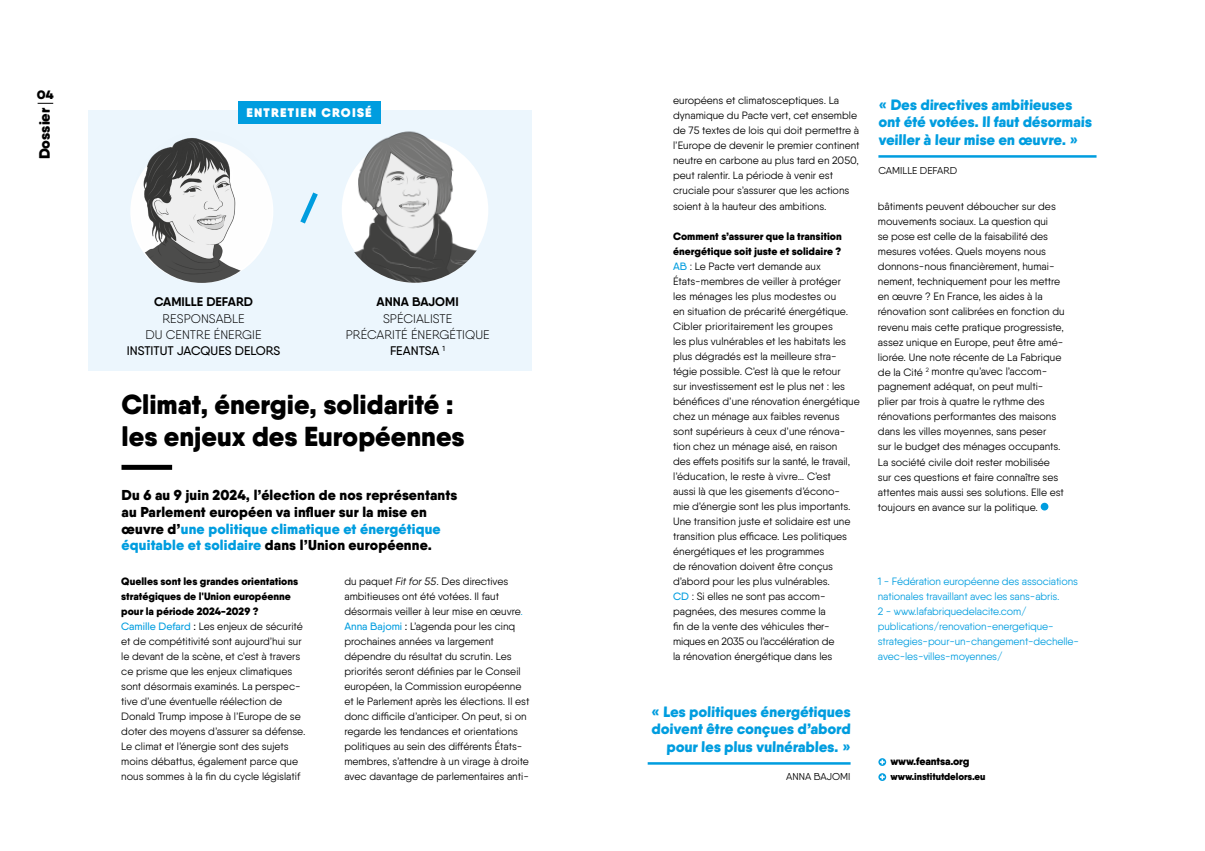
<style>
.page{position:relative;width:1205px;height:851px;background:#fff}
.page>*{position:absolute;margin:0;border:0;box-sizing:border-box;transform-origin:0 0}
.t1{font:900 27.5px/31.2px "Qanelas Soft";color:#000}
.t2{font:900 15px/17.5px "Qanelas Soft";color:#009ddf;text-align:right}
.t3{font:900 15px "Qanelas Soft";color:#000}
.t4{font:900 14.38px/16.9px "Qanelas Soft";letter-spacing:.01em;color:#000}
.t5{font:300 12.5px/16.2px "Qanelas Soft";color:#000;text-align:center}
.t6{font:700 12.5px "Qanelas Soft";color:#000}
.t7{font:500 12.5px "Qanelas Soft";color:#000}
.t8{font:800 12.5px "Qanelas Soft";letter-spacing:.1em;color:#fff}
.t9{font:800 12.5px "Campton";color:#000}
.t10{font:900 10.75px "Qanelas Soft";letter-spacing:-.01em;color:#000}
.t11{font:10.62px/15px "Qanelas Soft";color:#000}
.t12{font:10.62px/15px "Qanelas Soft";letter-spacing:-.01em;color:#009ddf}
.t13{font:10px "Qanelas Soft";color:#000}
.t14{font:900 10px "Qanelas Soft";letter-spacing:-.01em;color:#000}
.s1{font-weight:500}
.s2{color:#009ddf}
.s3{font-weight:900}
.s4{font-weight:500;color:#009ddf}
.s5{font-style:italic}
</style>
<div class="page">
<svg style="left:38px;top:103px;width:15px;height:1px"></svg>
<div style="left:89px;top:110px;width:443px;height:260px;background:#ecf6fd"></div>
<div style="left:1040px;top:502px;width:8px;height:8px;background:#009ddf;border-radius:50%"></div>
<div style="left:238px;top:101px;width:142px;height:23px;background:#009ddf"></div>
<svg style="left:300px;top:192px;width:18px;height:32px"></svg>
<img style="left:342px;top:123px;width:146px;height:160px">
<div style="left:121px;top:465px;width:51px;height:5px;background:#000"></div>
<hr style="left:648px;top:762px;width:202px;height:2px;background:#009ddf">
<hr style="left:878px;top:155px;width:218px;height:3px;background:#009ddf">
<svg style="left:878px;top:758px;width:8px;height:7px"></svg>
<svg style="left:880px;top:759px;width:5px;height:5px"></svg>
<svg style="left:878px;top:773px;width:8px;height:7px"></svg>
<svg style="left:880px;top:774px;width:5px;height:5px"></svg>
<img style="left:130px;top:138px;width:142px;height:145px">
<p class="t9" style="left:37px;top:86px;width:19px">04</p>
<h2 class="t3" style="left:35px;top:159px;width:53px;rotate:-90deg">Dossier</h2>
<p class="t8" style="left:246px;top:105px;width:127px">ENTRETIEN CROISÉ</p>
<p class="t6" style="left:154px;top:294px;width:100px">CAMILLE DEFARD</p>
<p class="t5" style="left:146px;top:310px;width:118px">RESPONSABLE<br>DU CENTRE ÉNERGIE</p>
<p class="t7" style="left:127px;top:343px;width:155px">INSTITUT JACQUES DELORS</p>
<p class="t6" style="left:376px;top:294px;width:84px">ANNA BAJOMI</p>
<p class="t5" style="left:346px;top:310px;width:145px">SPÉCIALISTE<br>PRÉCARITÉ ÉNERGÉTIQUE<br><span class="s1">FEANTSA</span> <sup>1</sup></p>
<h1 class="t1" style="left:121px;top:389px;width:345px">Climat, énergie, solidarité : les enjeux des Européennes</h1>
<h3 class="t4" style="left:122px;top:486px;width:337px">Du 6 au 9 juin 2024, l’élection de nos représentants au Parlement européen va influer sur la mise en œuvre d’<span class="s2">une politique climatique et énergétique équitable et solidaire</span> dans l’Union européenne.</h3>
<p class="t11" style="left:121px;top:573px;width:186px"><span class="s3">Quelles sont les grandes orientations stratégiques de l'Union européenne pour la période 2024-2029 ?<br></span><span class="s4">Camille Defard</span> <span class="s1">:</span> Les enjeux de sécurité et de compétitivité sont aujourd’hui sur le devant de la scène, et c'est à travers ce prisme que les enjeux climatiques sont désormais examinés. La perspec&shy;tive d’une éventuelle réélection de Donald Trump impose à l’Europe de se doter des moyens d’assurer sa défense.<br>Le climat et l’énergie sont des sujets moins débattus, également parce que nous sommes à la fin du cycle législatif</p>
<p class="t11" style="left:344px;top:573px;width:186px">du paquet <span class="s5">Fit for 55</span>. Des directives ambitieuses ont été votées. Il faut désormais veiller à leur mise en œuvre<span class="s2">.<br></span><span class="s4">Anna Bajomi</span> <span class="s1">:</span> L’agenda pour les cinq prochaines années va largement dépendre du résultat du scrutin. Les priorités seront définies par le Conseil européen, la Commission européenne et le Parlement après les élections. Il est donc difficile d’anticiper. On peut, si on regarde les tendances et orientations politiques au sein des différents États&shy;membres, s’attendre à un virage à droite avec davantage de parlementaires anti-</p>
<p class="t11" style="left:673px;top:93px;width:188px">européens et climatosceptiques. La dynamique du Pacte vert, cet ensemble de 75 textes de lois qui doit permettre à l’Europe de devenir le premier continent neutre en carbone au plus tard en 2050, peut ralentir. La période à venir est cruciale pour s’assurer que les actions soient à la hauteur des ambitions.</p>
<p class="t11" style="left:673px;top:228px;width:188px"><span class="s3">Comment s’assurer que la transition énergétique soit juste et solidaire ?<br></span><span class="s4">AB</span> : Le Pacte vert demande aux États-membres de veiller à protéger<br>les ménages les plus modestes ou<br>en situation de précarité énergétique.<br>Cibler prioritairement les groupes<br>les plus vulnérables et les habitats les plus dégradés est la meilleure stra&shy;tégie possible. C’est là que le retour<br>sur investissement est le plus net : les bénéfices d’une rénovation énergétique chez un ménage aux faibles revenus sont supérieurs à ceux d’une rénova&shy;tion chez un ménage aisé, en raison<br>des effets positifs sur la santé, le travail, l’éducation, le reste à vivre… C’est<br>aussi là que les gisements d’écono-<br>mie d’énergie sont les plus importants.<br>Une transition juste et solidaire est une transition plus efficace. Les politiques énergétiques et les programmes<br>de rénovation doivent être conçus d’abord pour les plus vulnérables.<br><span class="s4">CD</span> : Si elles ne sont pas accom&shy;pagnées, des mesures comme la<br>fin de la vente des véhicules ther&shy;miques en 2035 ou l’accélération de<br>la rénovation énergétique dans les</p>
<h2 class="t2" style="left:651px;top:702px;width:202px">« Les politiques énergétiques doivent être conçues d’abord pour les plus vulnérables. »</h2>
<p class="t13" style="left:786px;top:770px;width:66px">ANNA BAJOMI</p>
<h2 class="t2" style="left:878px;top:95px;width:216px;text-align:left">« Des directives ambitieuses ont été votées. Il faut désormais veiller à leur mise en œuvre. »</h2>
<p class="t13" style="left:878px;top:165px;width:80px">CAMILLE DEFARD</p>
<p class="t11" style="left:878px;top:199px;width:188px">bâtiments peuvent déboucher sur des mouvements sociaux. La question qui<br>se pose est celle de la faisabilité des mesures votées. Quels moyens nous donnons-nous financièrement, humai&shy;nement, techniquement pour les mettre en œuvre ? En France, les aides à la rénovation sont calibrées en fonction du revenu mais cette pratique progressiste, assez unique en Europe, peut être amé&shy;liorée. Une note récente de La Fabrique de la Cité <sup>2</sup> montre qu’avec l’accom&shy;pagnement adéquat, on peut multi&shy;plier par trois à quatre le rythme des rénovations performantes des maisons dans les villes moyennes, sans peser<br>sur le budget des ménages occupants.<br>La société civile doit rester mobilisée sur ces questions et faire connaître ses attentes mais aussi ses solutions. Elle est toujours en avance sur la politique.</p>
<p class="t12" style="left:878px;top:573px;width:203px">1 - Fédération européenne des associations nationales travaillant avec les sans-abris.<br>2 - www.lafabriquedelacite.com/ publications/renovation-energetique&shy;strategies-pour-un-changement-dechelle&shy;avec-les-villes-moyennes/</p>
<p class="t10" style="left:890px;top:754px;width:81px">www.feantsa.org</p>
<p class="t14" style="left:890px;top:770px;width:96px">www.institutdelors.eu</p>
</div>
